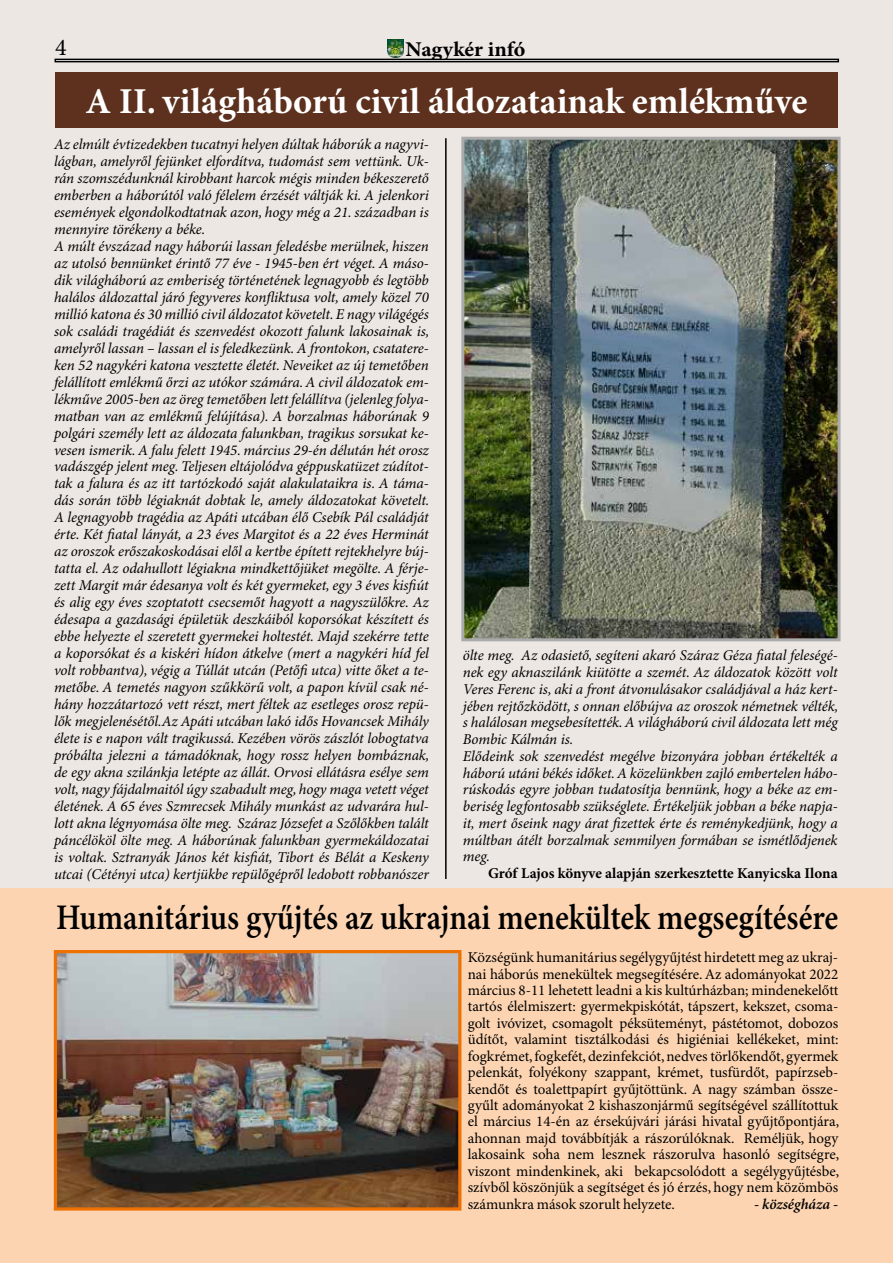
<style>
.page{position:relative;width:893px;height:1263px;background:#fff}
.page>*{position:absolute;margin:0;border:0;box-sizing:border-box;transform-origin:0 0}
.t1{font:700 36.45px "Minion Pro";color:#fff}
.t2{font:600 36px "Minion Pro";color:#000;scale:.88 1}
.t3{font:24px "Minion Pro";color:#000}
.t4{font:700 21px "Minion Pro";color:#000;scale:1.05 1}
.t5{font:italic 15px/17px "Minion Pro";letter-spacing:-.01em;color:#000}
.t6{font:15px/16.5px "Minion Pro";color:#000;text-align:justify}
.t7{font:700 15px "Minion Pro";color:#000}
.t8{font:italic 600 15px "Minion Pro";color:#000}
</style>
<div class="page">
<div style="left:0;top:0;width:893px;height:889px;background:#ede7e3"></div>
<div style="left:0;top:889px;width:893px;height:374px;background:#fcd4b1"></div>
<div style="left:55px;top:72px;width:783px;height:56px;background:#5d311d"></div>
<img style="left:465px;top:141px;width:372px;height:496px">
<div style="left:461px;top:137px;width:380px;height:504px;border:3px solid #aaa"></div>
<img style="left:58px;top:954px;width:399px;height:252px">
<div style="left:54px;top:950px;width:407px;height:260px;border:3px solid #ee7203"></div>
<hr style="left:445px;top:138px;width:2px;height:741px;background:#000">
<hr style="left:892px;top:0;width:1px;height:1263px;background:#e0d5e8">
<div style="left:55px;top:59px;width:784px;height:3px;border:2px solid #000"></div>
<img style="left:388px;top:39px;width:15px;height:18px">
<h3 class="t3" style="left:55px;top:33px;width:13px">4</h3>
<h3 class="t4" style="left:405px;top:37px;width:116px">Nagykér infó</h3>
<h1 class="t1" style="left:86px;top:80px;width:723px">A II. világháború civil áldozatainak emlékműve</h1>
<p class="t5" style="left:54px;top:136px;width:377px">Az elmúlt évtizedekben tucatnyi helyen dúltak háborúk a nagyvi&shy;lágban, amelyről fejünket elfordítva, tudomást sem vettünk. Uk&shy;rán szomszédunknál kirobbant harcok mégis minden békeszerető emberben a háborútól való félelem érzését váltják ki. A jelenkori események elgondolkodtatnak azon, hogy még a 21. században is mennyire törékeny a béke.<br>A múlt évszázad nagy háborúi lassan feledésbe merülnek, hiszen az utolsó bennünket érintő 77 éve - 1945-ben ért véget. A máso&shy;dik világháború az emberiség történetének legnagyobb és legtöbb halálos áldozattal járó fegyveres konfliktusa volt, amely közel 70 millió katona és 30 millió civil áldozatot követelt. E nagy világégés sok családi tragédiát és szenvedést okozott falunk lakosainak is, amelyről lassan – lassan el is feledkezünk. A frontokon, csatatere&shy;ken 52 nagykéri katona vesztette életét. Neveiket az új temetőben felállított emlékmű őrzi az utókor számára. A civil áldozatok em&shy;lékműve 2005-ben az öreg temetőben lett felállítva (jelenleg folya&shy;matban van az emlékmű felújítása). A borzalmas háborúnak 9 polgári személy lett az áldozata falunkban, tragikus sorsukat ke&shy;vesen ismerik. A falu felett 1945. március 29-én délután hét orosz vadászgép jelent meg. Teljesen eltájolódva géppuskatüzet zúdítot&shy;tak a falura és az itt tartózkodó saját alakulataikra is. A táma&shy;dás során több légiaknát dobtak le, amely áldozatokat követelt.<br>A legnagyobb tragédia az Apáti utcában élő Csebík Pál családját érte. Két fiatal lányát, a 23 éves Margitot és a 22 éves Herminát az oroszok erőszakoskodásai elől a kertbe épített rejtekhelyre búj&shy;tatta el. Az odahullott légiakna mindkettőjüket megölte. A férje&shy;zett Margit már édesanya volt és két gyermeket, egy 3 éves kisfiút és alig egy éves szoptatott csecsemőt hagyott a nagyszülőkre. Az édesapa a gazdasági épületük deszkáiból koporsókat készített és ebbe helyezte el szeretett gyermekei holtestét. Majd szekérre tette a koporsókat és a kiskéri hídon átkelve (mert a nagykéri híd fel volt robbantva), végig a Túllát utcán (Petőfi utca) vitte őket a te&shy;metőbe. A temetés nagyon szűkkörű volt, a papon kívül csak né&shy;hány hozzátartozó vett részt, mert féltek az esetleges orosz repü&shy;lők megjelenésétől.Az Apáti utcában lakó idős Hovancsek Mihály élete is e napon vált tragikussá. Kezében vörös zászlót lobogtatva próbálta jelezni a támadóknak, hogy rossz helyen bombáznak, de egy akna szilánkja letépte az állát. Orvosi ellátásra esélye sem volt, nagy fájdalmaitól úgy szabadult meg, hogy maga vetett véget életének. A 65 éves Szmrecsek Mihály munkást az udvarára hul&shy;lott akna légnyomása ölte meg. Száraz Józsefet a Szőlőkben talált páncélököl ölte meg. A háborúnak falunkban gyermekáldozatai is voltak. Sztranyák János két kisfiát, Tibort és Bélát a Keskeny utcai (Cétényi utca) kertjükbe repülőgépről ledobott robbanószer</p>
<p class="t5" style="left:463px;top:648px;width:377px">ölte meg. Az odasiető, segíteni akaró Száraz Géza fiatal feleségé&shy;nek egy aknaszilánk kiütötte a szemét. Az áldozatok között volt Veres Ferenc is, aki a front átvonulásakor családjával a ház kert&shy;jében rejtőzködött, s onnan előbújva az oroszok németnek vélték, s halálosan megsebesítették. A világháború civil áldozata lett még Bombic Kálmán is.<br>Elődeink sok szenvedést megélve bizonyára jobban értékelték a háború utáni békés időket. A közelünkben zajló embertelen hábo&shy;rúskodás egyre jobban tudatosítja bennünk, hogy a béke az em&shy;beriség legfontosabb szükséglete. Értékeljük jobban a béke napja&shy;it, mert őseink nagy árat fizettek érte és reménykedjünk, hogy a múltban átélt borzalmak semmilyen formában se ismétlődjenek meg.</p>
<p class="t7" style="left:488px;top:864px;width:351px">Gróf Lajos könyve alapján szerkesztette Kanyicska Ilona</p>
<h2 class="t2" style="left:56px;top:896px;width:890px">Humanitárius gyűjtés az ukrajnai menekültek megsegítésére</h2>
<p class="t6" style="left:468px;top:950px;width:373px">Községünk humanitárius segélygyűjtést hirdetett meg az ukraj&shy;nai háborús menekültek megsegítésére. Az adományokat 2022 március 8-11 lehetett leadni a kis kultúrházban; mindenekelőtt tartós élelmiszert: gyermekpiskótát, tápszert, kekszet, csoma&shy;golt ivóvizet, csomagolt péksüteményt, pástétomot, dobozos üdítőt, valamint tisztálkodási és higiéniai kellékeket, mint: fogkrémet, fogkefét, dezinfekciót, nedves törlőkendőt, gyermek pelenkát, folyékony szappant, krémet, tusfürdőt, papírzseb&shy;kendőt és toalettpapírt gyűjtöttünk. A nagy számban össze&shy;gyűlt adományokat 2 kishaszonjármű segítségével szállítottuk el március 14-én az érsekújvári járási hivatal gyűjtőpontjára, ahonnan majd továbbítják a rászorúlóknak. Reméljük, hogy lakosaink soha nem lesznek rászorulva hasonló segítségre, viszont mindenkinek, aki bekapcsolódott a segélygyűjtésbe, szívből köszönjük a segítséget és jó érzés, hogy nem közömbös számunkra mások szorult helyzete.</p>
<p class="t8" style="left:754px;top:1195px;width:85px">- községháza -</p>
</div>
